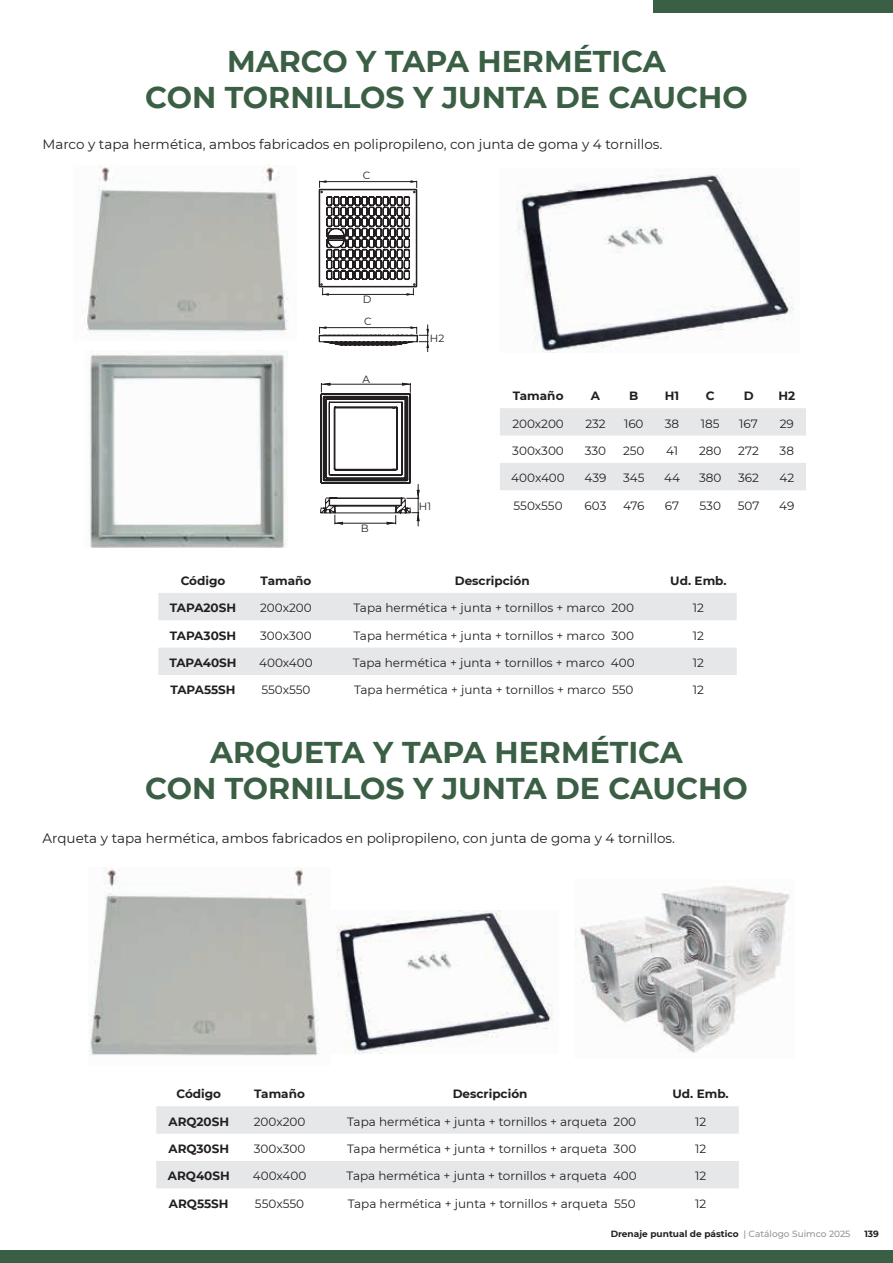
<style>
.page{position:relative;width:893px;height:1263px;background:#fff}
.page>*{position:absolute;margin:0;border:0;box-sizing:border-box;transform-origin:0 0}
.t1{font:700 30px/36px "Montserrat";color:#3b5f44;text-align:center}
.t2{font:13.5px "Montserrat";color:#231f20}
.t3{font:12px "Montserrat";color:#231f20}
.t4{font:700 12px "Montserrat";color:#231f20}
.t5{font:10.5px "Montserrat";color:#231f20}
.t6{font:700 9px "Montserrat";color:#231f20}
.s1{font-weight:500;color:#939598}
</style>
<div class="page">
<div style="left:0;top:1250px;width:893px;height:13px;background:#3b5f44"></div>
<div style="left:653px;top:0;width:240px;height:13px;background:#3b5f44"></div>
<svg style="left:500px;top:408px;width:306px;height:82px"></svg>
<svg style="left:158px;top:593px;width:579px;height:82px;fill:#e6e7e9"></svg>
<svg style="left:156px;top:1106px;width:583px;height:82px;fill:#e6e7e9"></svg>
<img style="left:90px;top:351px;width:198px;height:196px">
<img style="left:87px;top:165px;width:201px;height:168px">
<img style="left:89px;top:867px;width:231px;height:189px">
<img style="left:516px;top:174px;width:278px;height:179px">
<img style="left:336px;top:910px;width:218px;height:143px">
<hr style="left:418px;top:484px;width:1px;height:42px;background:#231f20">
<svg style="left:320px;top:383px;width:100px;height:142px"></svg>
<svg style="left:319px;top:180px;width:98px;height:115px"></svg>
<svg style="left:319px;top:324px;width:110px;height:28px"></svg>
<img style="left:575px;top:886px;width:215px;height:167px">
<h1 class="t1" style="left:145px;top:41px;width:604px">MARCO Y TAPA HERMÉTICA<br>CON TORNILLOS Y JUNTA DE CAUCHO</h1>
<p class="t2" style="left:43px;top:135px;width:621px">Marco y tapa hermética, ambos fabricados en polipropileno, con junta de goma y 4 tornillos.</p>
<p class="t5" style="left:363px;top:168px;width:9px">C</p>
<p class="t5" style="left:363px;top:292px;width:10px">D</p>
<p class="t5" style="left:364px;top:314px;width:9px">C</p>
<p class="t5" style="left:362px;top:372px;width:9px">A</p>
<p class="t5" style="left:361px;top:521px;width:9px">B</p>
<p class="t5" style="left:430px;top:331px;width:16px">H2</p>
<p class="t5" style="left:419px;top:499px;width:14px">H1</p>
<p class="t4" style="left:513px;top:387px;width:52px">Tamaño</p>
<p class="t4" style="left:591px;top:387px;width:11px">A</p>
<p class="t4" style="left:629px;top:387px;width:11px">B</p>
<p class="t4" style="left:665px;top:387px;width:16px">H1</p>
<p class="t4" style="left:706px;top:387px;width:10px">C</p>
<p class="t4" style="left:744px;top:387px;width:11px">D</p>
<p class="t4" style="left:778px;top:387px;width:18px">H2</p>
<p class="t3" style="left:512px;top:415px;width:53px">200x200</p>
<p class="t3" style="left:585px;top:415px;width:22px">232</p>
<p class="t3" style="left:624px;top:415px;width:21px">160</p>
<p class="t3" style="left:665px;top:415px;width:16px">38</p>
<p class="t3" style="left:701px;top:415px;width:20px">185</p>
<p class="t3" style="left:739px;top:415px;width:20px">167</p>
<p class="t3" style="left:780px;top:415px;width:16px">29</p>
<p class="t3" style="left:512px;top:442px;width:53px">300x300</p>
<p class="t3" style="left:585px;top:442px;width:23px">330</p>
<p class="t3" style="left:623px;top:442px;width:23px">250</p>
<p class="t3" style="left:666px;top:442px;width:13px">41</p>
<p class="t3" style="left:699px;top:442px;width:24px">280</p>
<p class="t3" style="left:738px;top:442px;width:22px">272</p>
<p class="t3" style="left:780px;top:442px;width:16px">38</p>
<p class="t3" style="left:511px;top:470px;width:55px">400x400</p>
<p class="t3" style="left:585px;top:470px;width:23px">439</p>
<p class="t3" style="left:623px;top:470px;width:23px">345</p>
<p class="t3" style="left:664px;top:470px;width:17px">44</p>
<p class="t3" style="left:699px;top:470px;width:24px">380</p>
<p class="t3" style="left:738px;top:470px;width:22px">362</p>
<p class="t3" style="left:779px;top:470px;width:16px">42</p>
<p class="t3" style="left:513px;top:497px;width:51px">550x550</p>
<p class="t3" style="left:584px;top:497px;width:23px">603</p>
<p class="t3" style="left:623px;top:497px;width:23px">476</p>
<p class="t3" style="left:665px;top:497px;width:16px">67</p>
<p class="t3" style="left:700px;top:497px;width:23px">530</p>
<p class="t3" style="left:738px;top:497px;width:23px">507</p>
<p class="t3" style="left:779px;top:497px;width:17px">49</p>
<p class="t4" style="left:181px;top:572px;width:46px">Código</p>
<p class="t4" style="left:261px;top:572px;width:52px">Tamaño</p>
<p class="t4" style="left:455px;top:572px;width:76px">Descripción</p>
<p class="t4" style="left:670px;top:572px;width:58px">Ud. Emb.</p>
<p class="t4" style="left:170px;top:599px;width:68px">TAPA20SH</p>
<p class="t3" style="left:260px;top:600px;width:53px">200x200</p>
<p class="t3" style="left:353px;top:600px;width:282px">Tapa hermética + junta + tornillos + marco 200</p>
<p class="t3" style="left:693px;top:600px;width:13px">12</p>
<p class="t4" style="left:170px;top:627px;width:68px">TAPA30SH</p>
<p class="t3" style="left:260px;top:627px;width:53px">300x300</p>
<p class="t3" style="left:353px;top:627px;width:282px">Tapa hermética + junta + tornillos + marco 300</p>
<p class="t3" style="left:693px;top:627px;width:13px">12</p>
<p class="t4" style="left:169px;top:654px;width:69px">TAPA40SH</p>
<p class="t3" style="left:259px;top:655px;width:55px">400x400</p>
<p class="t3" style="left:353px;top:655px;width:283px">Tapa hermética + junta + tornillos + marco 400</p>
<p class="t3" style="left:693px;top:655px;width:13px">12</p>
<p class="t4" style="left:170px;top:681px;width:67px">TAPA55SH</p>
<p class="t3" style="left:261px;top:682px;width:51px">550x550</p>
<p class="t3" style="left:354px;top:682px;width:281px">Tapa hermética + junta + tornillos + marco 550</p>
<p class="t3" style="left:693px;top:682px;width:13px">12</p>
<h1 class="t1" style="left:145px;top:733px;width:604px">ARQUETA Y TAPA HERMÉTICA<br>CON TORNILLOS Y JUNTA DE CAUCHO</h1>
<p class="t2" style="left:43px;top:829px;width:634px">Arqueta y tapa hermética, ambos fabricados en polipropileno, con junta de goma y 4 tornillos.</p>
<p class="t4" style="left:176px;top:1085px;width:46px">Código</p>
<p class="t4" style="left:254px;top:1085px;width:52px">Tamaño</p>
<p class="t4" style="left:453px;top:1085px;width:76px">Descripción</p>
<p class="t4" style="left:672px;top:1085px;width:58px">Ud. Emb.</p>
<p class="t4" style="left:168px;top:1113px;width:62px">ARQ20SH</p>
<p class="t3" style="left:254px;top:1113px;width:53px">200x200</p>
<p class="t3" style="left:347px;top:1113px;width:291px">Tapa hermética + junta + tornillos + arqueta 200</p>
<p class="t3" style="left:695px;top:1113px;width:13px">12</p>
<p class="t4" style="left:168px;top:1140px;width:62px">ARQ30SH</p>
<p class="t3" style="left:254px;top:1140px;width:53px">300x300</p>
<p class="t3" style="left:347px;top:1140px;width:291px">Tapa hermética + junta + tornillos + arqueta 300</p>
<p class="t3" style="left:695px;top:1140px;width:13px">12</p>
<p class="t4" style="left:168px;top:1167px;width:63px">ARQ40SH</p>
<p class="t3" style="left:253px;top:1168px;width:55px">400x400</p>
<p class="t3" style="left:346px;top:1168px;width:292px">Tapa hermética + junta + tornillos + arqueta 400</p>
<p class="t3" style="left:695px;top:1168px;width:13px">12</p>
<p class="t4" style="left:169px;top:1195px;width:61px">ARQ55SH</p>
<p class="t3" style="left:255px;top:1195px;width:51px">550x550</p>
<p class="t3" style="left:348px;top:1195px;width:289px">Tapa hermética + junta + tornillos + arqueta 550</p>
<p class="t3" style="left:695px;top:1195px;width:13px">12</p>
<p class="t6" style="left:611px;top:1228px;width:241px">Drenaje puntual de pástico <span class="s1">| Catálogo Suimco 2025</span></p>
<p class="t6" style="left:864px;top:1228px;width:16px">139</p>
</div>
